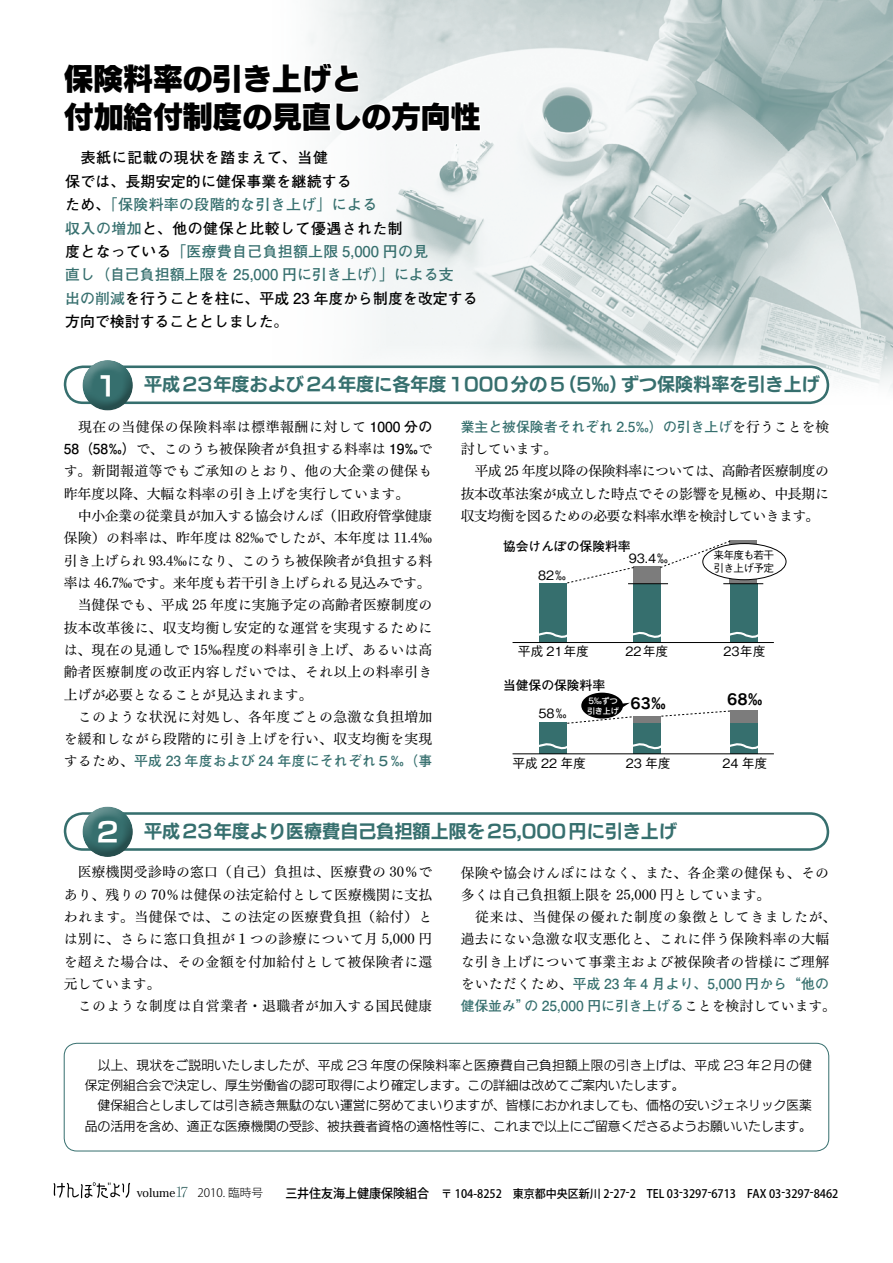
<style>
.page{position:relative;width:893px;height:1263px;background:#fff}
.page>*{position:absolute;margin:0;border:0;box-sizing:border-box;transform-origin:0 0}
.t1{font:29.7px/38.2px "New Rodin Pro EB";color:#000}
.t2{font:26.55px "New Rodin Pro B";color:#fff}
.t3{font:18px "New Rodin Pro B";color:#366f6e}
.t4{font:700 14.85px/23.4px "Futo Go B101 Pro";letter-spacing:.015em;color:#000}
.t5{font:14.85px "Rodin Pro B";color:#000}
.t6{font:13.8px/22.4px "Tsuku Min Pro M";letter-spacing:.02em;color:#000}
.t7{font:13.8px/22.4px "Tsuku Min Pro M";letter-spacing:-.035em;color:#000}
.t8{font:700 13.8px/22.4px "Futo Go B101 Pro";color:#366f6e}
.t9{font:700 13.8px "Futo Go B101 Pro";letter-spacing:.025em;color:#366f6e}
.t10{font:12.75px/20.2px "New Rodin Pro M";color:#000}
.t11{font:500 12.75px "Gothic BBB Pro";color:#000}
.t12{font:700 12.75px "Futo Go B101 Pro";color:#000}
.t13{font:500 11.7px "Koz Go Pro";color:#000;scale:.94 1}
.t14{font:300 11.7px "Koz Go Std";color:#000}
.t15{font:500 11.7px "Koz Min Pro";color:#000}
.t16{font:500 10.65px "Gothic BBB Pro";letter-spacing:-.06em;color:#000}
.t17{font:8.25px/9.8px "Rodin Pro DB";letter-spacing:-.04em;color:#fff}
.s1{color:#366f6e}
.s2{font-family:"Futo Go B101 Pro";font-weight:700}
.s3{font-family:"Tsuku Min Pro M";font-weight:400;color:#000}
.s4{font-size:12.75px}
</style>
<div class="page">
<svg style="left:54px;top:1182px;width:76px;height:16px"></svg>
<svg style="left:177px;top:1186px;width:11px;height:11px"></svg>
<img style="left:263px;top:0;width:630px;height:405px">
<div style="left:65px;top:367px;width:763px;height:36px;background:#fff;border-radius:18px"></div>
<div style="left:64px;top:365px;width:765px;height:39px;border:3px solid #366f6e;border-radius:18px"></div>
<div style="left:64px;top:812px;width:765px;height:39px;border:3px solid #366f6e;border-radius:18px"></div>
<div style="left:64px;top:1043px;width:765px;height:108px;border:1px solid #366f6e;border-radius:13px"></div>
<svg style="left:263px;top:46px;width:219px;height:144px"></svg>
<div style="left:80px;top:359px;width:54px;height:36px;background:#fff;opacity:.3"></div>
<div style="left:80px;top:367px;width:54px;height:46px;background:#000;opacity:.3"></div>
<div style="left:80px;top:806px;width:54px;height:36px;background:#fff;opacity:.3"></div>
<div style="left:80px;top:813px;width:54px;height:47px;background:#000;opacity:.3"></div>
<div style="left:539px;top:722px;width:28px;height:32px;background:#366f6e"></div>
<div style="left:539px;top:583px;width:28px;height:59px;background:#366f6e"></div>
<div style="left:633px;top:583px;width:28px;height:59px;background:#366f6e"></div>
<div style="left:730px;top:583px;width:27px;height:59px;background:#366f6e"></div>
<div style="left:633px;top:722px;width:28px;height:32px;background:#366f6e"></div>
<div style="left:730px;top:722px;width:28px;height:32px;background:#366f6e"></div>
<div style="left:633px;top:716px;width:28px;height:6px;background:#7c7c7c"></div>
<div style="left:730px;top:710px;width:28px;height:12px;background:#7c7c7c"></div>
<svg style="left:567px;top:716px;width:65px;height:8px"></svg>
<svg style="left:661px;top:710px;width:69px;height:7px"></svg>
<hr style="left:513px;top:753px;width:261px;height:1px;background:#000">
<div style="left:633px;top:567px;width:28px;height:17px;background:#7c7c7c"></div>
<div style="left:730px;top:540px;width:27px;height:44px;background:#7c7c7c"></div>
<div style="left:703px;top:544px;width:83px;height:36px;background:#fff;border-radius:50%"></div>
<div style="left:702px;top:543px;width:84px;height:37px;border:1px solid #000;border-radius:50%"></div>
<svg style="left:567px;top:567px;width:67px;height:16px"></svg>
<svg style="left:660px;top:540px;width:71px;height:28px"></svg>
<hr style="left:628px;top:583px;width:40px;height:1px;background:#000">
<hr style="left:723px;top:583px;width:40px;height:1px;background:#000">
<div style="left:581px;top:693px;width:42px;height:25px;background:#000;border-radius:50%"></div>
<svg style="left:622px;top:703px;width:8px;height:5px"></svg>
<hr style="left:513px;top:642px;width:261px;height:1px;background:#000">
<svg style="left:539px;top:743px;width:28px;height:7px"></svg>
<svg style="left:539px;top:631px;width:28px;height:7px"></svg>
<svg style="left:633px;top:743px;width:28px;height:7px"></svg>
<svg style="left:633px;top:631px;width:28px;height:7px"></svg>
<svg style="left:730px;top:743px;width:28px;height:7px"></svg>
<svg style="left:730px;top:631px;width:28px;height:8px"></svg>
<h1 class="t1" style="left:64px;top:57px;width:418px">保険料率の引き上げと<br>付加給付制度の見直しの方向性</h1>
<p class="t4" style="left:65px;top:144px;width:414px">　表紙に記載の現状を踏まえて、当健<br>保では、長期安定的に健保事業を継続する<br>ため、<span class="s1">「保険料率の段階的な引き上げ」による<br>収入の増加</span>と、他の健保と比較して優遇された制<br>度となっている<span class="s1">「医療費自己負担額上限 5,000 円の見<br>直し（自己負担額上限を 25,000 円に引き上げ）」による支<br>出の削減</span>を行うことを柱に、平成 23 年度から制度を改定する方向で検討することとしました。</p>
<h2 class="t2" style="left:94px;top:363px;width:28px">１</h2>
<h3 class="t3" style="left:621px;top:369px;width:200px">ずつ保険料率を引き上げ</h3>
<h3 class="t3" style="left:144px;top:369px;width:485px">平成 23年度および24 年度に各年度1000 分の （5 5‰）</h3>
<p class="t6" style="left:64px;top:414px;width:370px">　現在の当健保の保険料率は標準報酬に対して <span class="s2">1000 分の<br>58（58‰）</span>で、このうち被保険者が負担する料率は <span class="s2">19‰</span>です。新聞報道等でもご承知のとおり、他の大企業の健保も昨年度以降、大幅な料率の引き上げを実行しています。<br>　中小企業の従業員が加入する協会けんぽ（旧政府管掌健康保険）の料率は、昨年度は 82‰でしたが、本年度は 11.4‰引き上げられ 93.4‰になり、このうち被保険者が負担する料率は 46.7‰です。来年度も若干引き上げられる見込みです。　当健保でも、平成 25 年度に実施予定の高齢者医療制度の抜本改革後に、収支均衡し安定的な運営を実現するためには、現在の見通しで 15‰程度の料率引き上げ、あるいは高齢者医療制度の改正内容しだいでは、それ以上の料率引き上げが必要となることが見込まれます。<br>　このような状況に対処し、各年度ごとの急激な負担増加を緩和しながら段階的に引き上げを行い、収支均衡を実現</p>
<p class="t9" style="left:64px;top:750px;width:370px"><span class="s3">するため、</span>平成 23 年度および 24 年度にそれぞれ５‰（事</p>
<p class="t8" style="left:461px;top:413px;width:370px">業主と被保険者それぞれ 2.5‰）の引き上げ<span class="s3">を行うことを検</span></p>
<p class="t7" style="left:461px;top:436px;width:370px">討しています。<br>　平成 25 年度以降の保険料率については、高齢者医療制度の抜本改革法案が成立した時点でその影響を見極め、中長期に収支均衡を図るための必要な料率水準を検討していきます。</p>
<p class="t12" style="left:503px;top:536px;width:129px">協会けんぽの保険料率</p>
<p class="t11" style="left:629px;top:548px;width:42px">93.4‰</p>
<p class="t11" style="left:538px;top:564px;width:30px">82‰</p>
<p class="t11" style="left:518px;top:641px;width:72px">平成 21年度</p>
<p class="t12" style="left:503px;top:674px;width:104px">当健保の保険料率</p>
<p class="t11" style="left:625px;top:641px;width:44px">22年度</p>
<p class="t11" style="left:539px;top:703px;width:30px">58‰</p>
<p class="t17" style="left:587px;top:696px;width:33px">5‰ずつ引き上げ</p>
<p class="t5" style="left:630px;top:694px;width:37px">63‰</p>
<p class="t11" style="left:513px;top:753px;width:75px">平成 22 年度</p>
<p class="t11" style="left:626px;top:753px;width:46px">23 年度</p>
<p class="t16" style="left:714px;top:546px;width:62px">来年度も若干</p>
<p class="t16" style="left:714px;top:559px;width:62px">引き上げ予定</p>
<p class="t11" style="left:723px;top:641px;width:43px">23年度</p>
<p class="t5" style="left:727px;top:689px;width:37px">68‰</p>
<p class="t11" style="left:722px;top:753px;width:46px">24 年度</p>
<h2 class="t2" style="left:97px;top:809px;width:23px">2</h2>
<h3 class="t3" style="left:144px;top:815px;width:534px">平成23年度より医療費自己負担額上限を25,000円に引き上げ</h3>
<p class="t6" style="left:64px;top:859px;width:370px">　医療機関受診時の窓口（自己）負担は、医療費の 30％であり、残りの 70％は健保の法定給付として医療機関に支払われます。当健保では、この法定の医療費負担（給付）とは別に、さらに窓口負担が１つの診療について月 5,000 円を超えた場合は、その金額を付加給付として被保険者に還元しています。<br>　このような制度は自営業者・退職者が加入する国民健康</p>
<p class="t6" style="left:461px;top:859px;width:377px">保険や協会けんぽにはなく、また、各企業の健保も、その多くは自己負担額上限を 25,000 円としています。<br>　従来は、当健保の優れた制度の象徴としてきましたが、過去にない急激な収支悪化と、これに伴う保険料率の大幅な引き上げについて事業主および被保険者の皆様にご理解</p>
<p class="t8" style="left:525px;top:971px;width:313px;text-indent:-64px"><span class="s3">をいただくため、</span>平成 23 年 4 月より、5,000 円から“他のの 25,000 円に引き上げる<span class="s3">ことを検討しています。</span></p>
<p class="t8" style="left:461px;top:993px;width:71px">健保並み”</p>
<p class="t10" style="left:85px;top:1054px;width:729px">　以上、現状をご説明いたしましたが、平成 23 年度の保険料率と医療費自己負担額上限の引き上げは、平成 23 年２月の健保定例組合会で決定し、厚生労働省の認可取得により確定します。この詳細は改めてご案内いたします。<br>　健保組合としましては引き続き無駄のない運営に努めてまいりますが、皆様におかれましても、価格の安いジェネリック医薬品の活用を含め、適正な医療機関の受診、被扶養者資格の適格性等に、これまで以上にご留意くださるようお願いいたします。</p>
<p class="t15" style="left:137px;top:1184px;width:40px">volume</p>
<p class="t14" style="left:197px;top:1185px;width:67px">2010. 臨時号</p>
<p class="t13" style="left:285px;top:1186px;width:590px"><span class="s4">三井住友海上健康保険組合　</span>〒 104-8252　東京都中央区新川 2-27-2　TEL 03-3297-6713　FAX 03-3297-8462</p>
</div>
